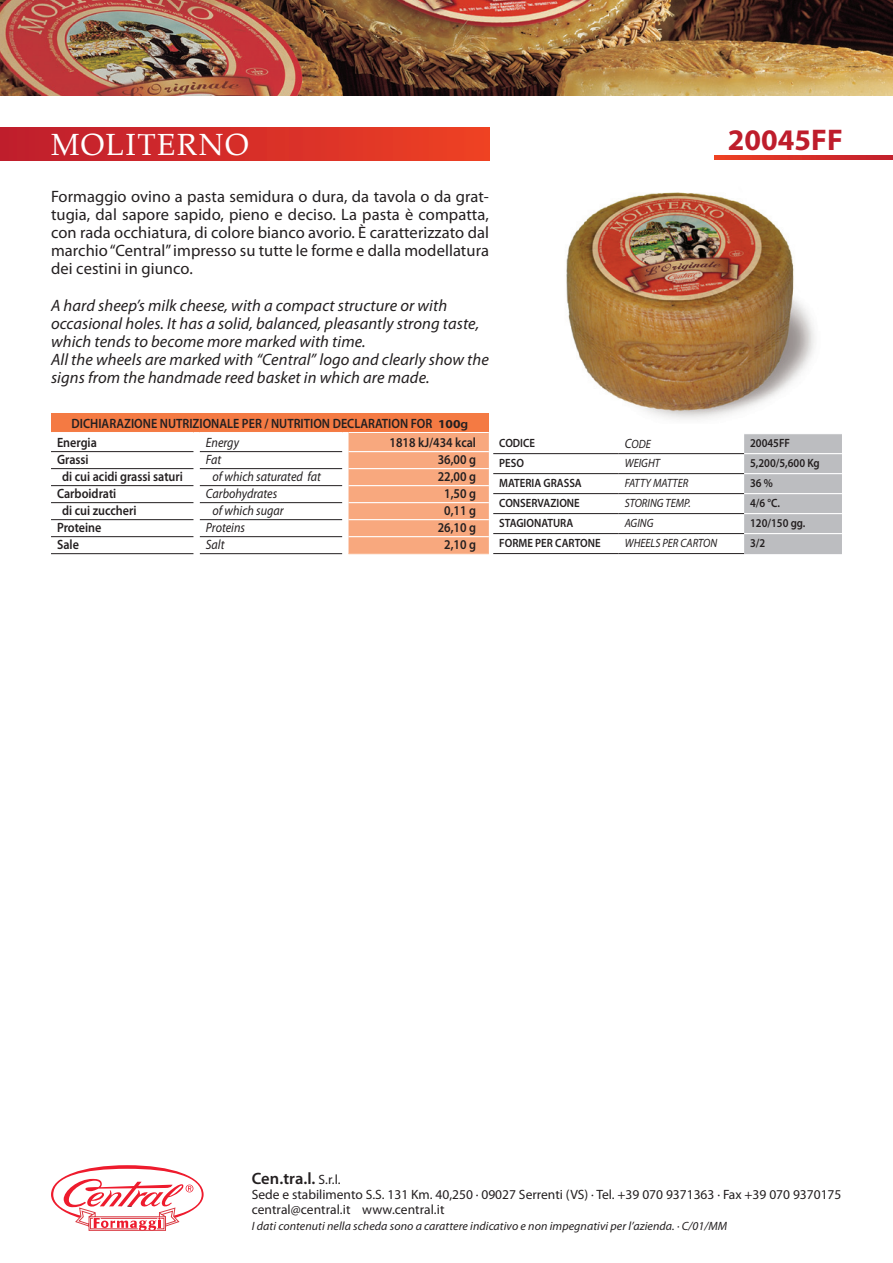
<style>
.page{position:relative;width:893px;height:1263px;background:#fff}
.page>*{position:absolute;margin:0;border:0;box-sizing:border-box;transform-origin:0 0}
.t1{font:30px "Palatino";letter-spacing:.05em;color:#fff}
.t2{font:700 30px "Myriad Pro";color:#be1d2c}
.t3{font:italic 16.5px/18px "Myriad Pro";letter-spacing:.005em;color:#231f20}
.t4{font:16.5px/18px "Myriad Pro";letter-spacing:.005em;color:#231f20;text-align:justify}
.t5{font:600 16.5px "Myriad Pro";color:#231f20}
.t6{font:600 13.5px/18.9px "Myriad Pro";color:#231f20;scale:.9 1}
.t7{font:13.5px/15px "Myriad Pro";color:#231f20}
.t8{font:italic 13.5px "Myriad Pro";color:#231f20;scale:.9 1}
.t9{font:600 12px "Myriad Pro";color:#231f20;scale:.9 1}
.t10{font:italic 12px "Myriad Pro";letter-spacing:.005em;color:#231f20}
.t11{font:italic 12px "Myriad Pro";letter-spacing:.005em;color:#231f20;scale:.9 1}
.s1{font-weight:700;font-size:12.15px}
.s2{font-size:12.15px}
.s3{font-size:13.5px}
.s4{font-weight:400;font-size:13.5px}
</style>
<div class="page">
<div style="left:0;top:128px;width:489px;height:32px;background:linear-gradient(to right,#be1d2e,#ee4124)"></div>
<svg style="left:714px;top:156px;width:179px;height:4px"></svg>
<img style="left:566px;top:192px;width:249px;height:228px">
<img style="left:0;top:0;width:893px;height:96px">
<svg style="left:51px;top:1165px;width:153px;height:66px"></svg>
<div style="left:51px;top:413px;width:438px;height:19px;background:#f47a43"></div>
<hr style="left:51px;top:451px;width:142px;height:1px;background:#231f20">
<hr style="left:200px;top:451px;width:142px;height:1px;background:#231f20">
<hr style="left:51px;top:468px;width:142px;height:1px;background:#231f20">
<hr style="left:200px;top:468px;width:142px;height:1px;background:#231f20">
<hr style="left:51px;top:485px;width:142px;height:1px;background:#231f20">
<hr style="left:200px;top:485px;width:142px;height:1px;background:#231f20">
<hr style="left:51px;top:502px;width:142px;height:1px;background:#231f20">
<hr style="left:200px;top:502px;width:142px;height:1px;background:#231f20">
<hr style="left:51px;top:519px;width:142px;height:1px;background:#231f20">
<hr style="left:200px;top:519px;width:142px;height:1px;background:#231f20">
<hr style="left:51px;top:536px;width:142px;height:1px;background:#231f20">
<hr style="left:200px;top:536px;width:142px;height:1px;background:#231f20">
<hr style="left:51px;top:553px;width:142px;height:1px;background:#231f20">
<hr style="left:200px;top:553px;width:142px;height:1px;background:#231f20">
<svg style="left:342px;top:432px;width:147px;height:122px;background:#f8ad85"></svg>
<hr style="left:349px;top:432px;width:140px;height:1px;background:#fff">
<hr style="left:349px;top:451px;width:140px;height:1px;background:#fff">
<hr style="left:349px;top:468px;width:140px;height:1px;background:#fff">
<hr style="left:349px;top:485px;width:140px;height:1px;background:#fff">
<hr style="left:349px;top:502px;width:140px;height:1px;background:#fff">
<hr style="left:349px;top:519px;width:140px;height:1px;background:#fff">
<hr style="left:349px;top:536px;width:140px;height:1px;background:#fff">
<hr style="left:349px;top:553px;width:140px;height:1px;background:#fab894">
<svg style="left:744px;top:434px;width:98px;height:119px;background:#bcbdc0"></svg>
<hr style="left:493px;top:453px;width:126px;height:1px;background:#231f20">
<hr style="left:619px;top:453px;width:125px;height:1px;background:#231f20">
<hr style="left:493px;top:473px;width:126px;height:1px;background:#231f20">
<hr style="left:619px;top:473px;width:125px;height:1px;background:#231f20">
<hr style="left:493px;top:493px;width:126px;height:1px;background:#231f20">
<hr style="left:619px;top:493px;width:125px;height:1px;background:#231f20">
<hr style="left:493px;top:513px;width:126px;height:1px;background:#231f20">
<hr style="left:619px;top:513px;width:125px;height:1px;background:#231f20">
<hr style="left:493px;top:533px;width:126px;height:1px;background:#231f20">
<hr style="left:619px;top:533px;width:125px;height:1px;background:#231f20">
<hr style="left:493px;top:553px;width:126px;height:1px;background:#231f20">
<hr style="left:619px;top:553px;width:125px;height:1px;background:#231f20">
<hr style="left:744px;top:453px;width:98px;height:1px;background:#fff">
<hr style="left:744px;top:473px;width:98px;height:1px;background:#fff">
<hr style="left:744px;top:493px;width:98px;height:1px;background:#fff">
<hr style="left:744px;top:513px;width:98px;height:1px;background:#fff">
<hr style="left:744px;top:533px;width:98px;height:1px;background:#fff">
<hr style="left:744px;top:553px;width:98px;height:1px;background:#bcbdc0">
<h1 class="t1" style="left:51px;top:120px;width:199px">MOLITERNO</h1>
<h1 class="t2" style="left:728px;top:123px;width:116px">20045FF</h1>
<p class="t4" style="left:51px;top:187px;width:439px">Formaggio ovino a pasta semidura o dura, da tavola o da grat&shy;tugia, dal sapore sapido, pieno e deciso. La pasta è compatta, con rada occhiatura, di colore bianco avorio. È caratterizzato dal marchio “Central” impresso su tutte le forme e dalla modellatura dei cestini in giunco.</p>
<p class="t3" style="left:51px;top:297px;width:439px">A hard sheep’s milk cheese, with a compact structure or with occasional holes. It has a solid, balanced, pleasantly strong taste, which tends to become more marked with time.<br>All the wheels are marked with “Central” logo and clearly show the signs from the handmade reed basket in which are made.</p>
<p class="t6" style="left:57px;top:414px;width:458px;text-indent:15px">DICHIARAZIONE NUTRIZIONALE PER / NUTRITION DECLARATION FOR <span class="s1">100</span><span class="s2">g<br></span>Energia</p>
<p class="t8" style="left:206px;top:435px;width:38px">Energy</p>
<p class="t6" style="left:390px;top:433px;width:98px">1818 kJ/434 kcal</p>
<p class="t6" style="left:57px;top:450px;width:37px">Grassi</p>
<p class="t8" style="left:206px;top:452px;width:18px">Fat</p>
<p class="t6" style="left:438px;top:450px;width:44px">36,00 g</p>
<p class="t6" style="left:62px;top:467px;width:136px">di cui acidi grassi saturi</p>
<p class="t8" style="left:212px;top:469px;width:122px">of which saturated fat</p>
<p class="t6" style="left:438px;top:467px;width:44px">22,00 g</p>
<p class="t6" style="left:57px;top:484px;width:67px">Carboidrati</p>
<p class="t8" style="left:206px;top:486px;width:81px">Carbohydrates</p>
<p class="t6" style="left:444px;top:484px;width:37px">1,50 g</p>
<p class="t6" style="left:62px;top:501px;width:84px">di cui zuccheri</p>
<p class="t8" style="left:212px;top:503px;width:81px">of which sugar</p>
<p class="t6" style="left:444px;top:501px;width:37px">0,11 g</p>
<p class="t6" style="left:57px;top:518px;width:51px">Proteine</p>
<p class="t8" style="left:206px;top:520px;width:45px">Proteins</p>
<p class="t6" style="left:438px;top:518px;width:44px">26,10 g</p>
<p class="t6" style="left:57px;top:535px;width:26px">Sale</p>
<p class="t8" style="left:206px;top:537px;width:22px">Salt</p>
<p class="t6" style="left:444px;top:535px;width:37px">2,10 g</p>
<p class="t9" style="left:499px;top:436px;width:41px">CODICE</p>
<p class="t11" style="left:625px;top:438px;width:30px"><span class="s3">C</span>ODE</p>
<p class="t9" style="left:750px;top:436px;width:46px">20045FF</p>
<p class="t9" style="left:499px;top:456px;width:29px">PESO</p>
<p class="t11" style="left:625px;top:457px;width:41px">WEIGHT</p>
<p class="t9" style="left:750px;top:456px;width:79px">5,200/5,600 Kg</p>
<p class="t9" style="left:499px;top:476px;width:93px">MATERIA GRASSA</p>
<p class="t11" style="left:625px;top:477px;width:72px">FATTY MATTER</p>
<p class="t9" style="left:750px;top:476px;width:27px">36 %</p>
<p class="t9" style="left:499px;top:496px;width:91px">CONSERVAZIONE</p>
<p class="t11" style="left:625px;top:496px;width:75px">STORING TEMP.</p>
<p class="t9" style="left:750px;top:496px;width:35px">4/6 °C.</p>
<p class="t9" style="left:499px;top:516px;width:84px">STAGIONATURA</p>
<p class="t11" style="left:625px;top:516px;width:33px">AGING</p>
<p class="t9" style="left:750px;top:516px;width:63px">120/150 gg.</p>
<p class="t9" style="left:499px;top:536px;width:114px">FORME PER CARTONE</p>
<p class="t11" style="left:625px;top:536px;width:104px">WHEELS PER CARTON</p>
<p class="t9" style="left:750px;top:536px;width:18px">3/2</p>
<p class="t5" style="left:252px;top:1169px;width:90px">Cen.tra.l. <span class="s4">S.r.l.</span></p>
<p class="t7" style="left:252px;top:1187px;width:591px">Sede e stabilimento S.S. 131 Km. 40,250 · 09027 Serrenti (VS) · Tel. +39 070 9371363 · Fax +39 070 9370175 central@central.it www.central.it</p>
<p class="t10" style="left:252px;top:1219px;width:477px">I dati contenuti nella scheda sono a carattere indicativo e non impegnativi per l’azienda. · C/01/MM</p>
</div>
